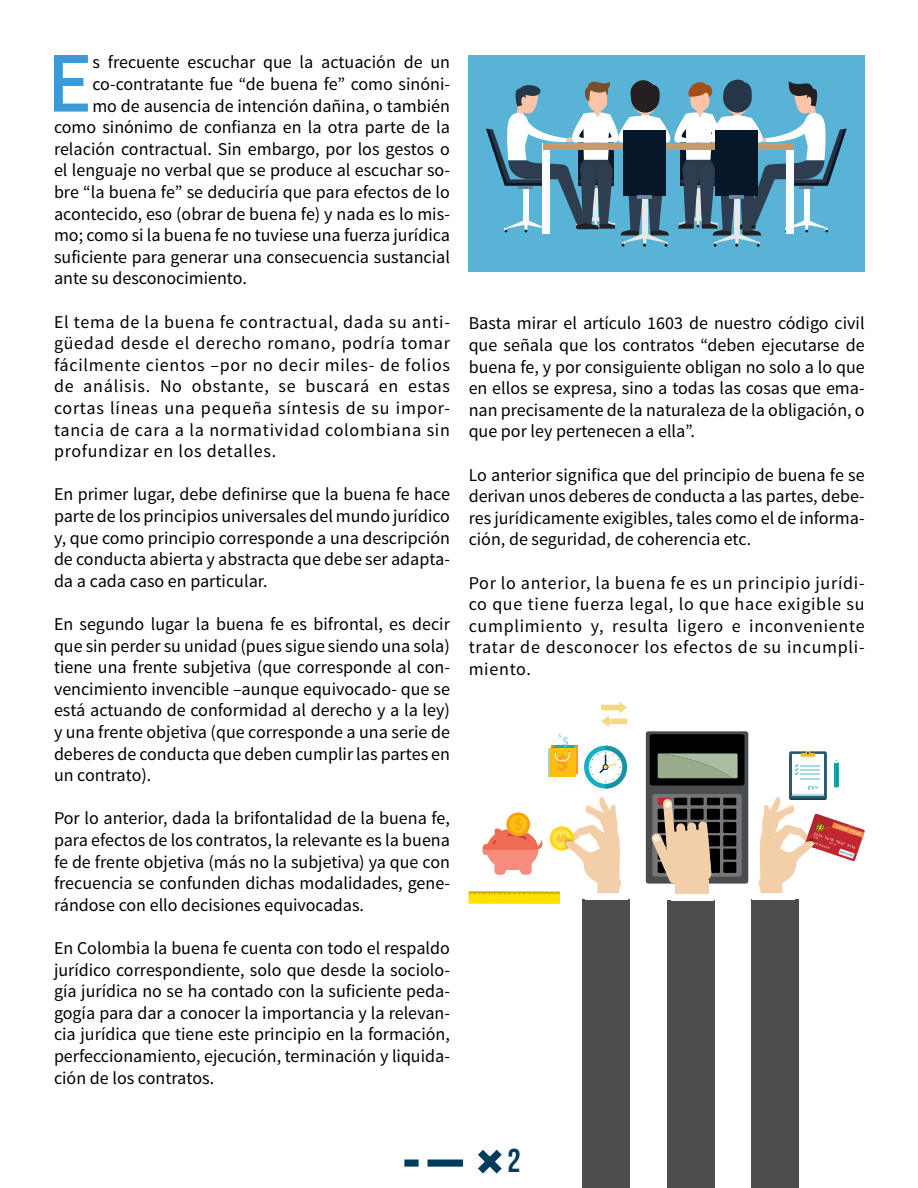
<style>
.page{position:relative;width:918px;height:1188px;background:#fff}
.page>*{position:absolute;margin:0;border:0;box-sizing:border-box;transform-origin:0 0}
.t1{font:76.2px "ADAM.CGPRO";color:#3b99d9}
.t2{font:700 33.15px "Bebas Neue";color:#003d5c}
.t3{font:18px/21.6px "Source Sans Pro";color:#000;text-align:justify}
</style>
<div class="page">
<svg style="left:404px;top:1149px;width:98px;height:25px"></svg>
<div style="left:468px;top:55px;width:397px;height:216px;background:#59b3d6"></div>
<svg style="left:486px;top:79px;width:361px;height:168px"></svg>
<div style="left:468px;top:891px;width:92px;height:13px;background:#ffe000"></div>
<svg style="left:549px;top:733px;width:29px;height:45px"></svg>
<div style="left:789px;top:751px;width:38px;height:48px;background:#2b5970;border-radius:2px"></div>
<div style="left:792px;top:754px;width:32px;height:42px;background:#fff"></div>
<hr style="left:792px;top:794px;width:32px;height:2px;background:#a6d9e8">
<svg style="left:801px;top:751px;width:14px;height:6px"></svg>
<svg style="left:795px;top:764px;width:24px;height:15px"></svg>
<svg style="left:808px;top:786px;width:11px;height:4px"></svg>
<svg style="left:834px;top:760px;width:5px;height:28px"></svg>
<div style="left:646px;top:731px;width:102px;height:153px;background:#4a4d4f;border-radius:2px"></div>
<div style="left:650px;top:734px;width:95px;height:51px;background:#000;border-radius:2px"></div>
<svg style="left:652px;top:794px;width:90px;height:83px"></svg>
<svg style="left:658px;top:753px;width:80px;height:25px;background:#9bad8f"></svg>
<div style="left:658px;top:798px;width:13px;height:7px;background:#c2262e"></div>
<div style="left:674px;top:798px;width:13px;height:7px;background:#000"></div>
<div style="left:690px;top:798px;width:14px;height:7px;background:#000"></div>
<div style="left:707px;top:798px;width:13px;height:7px;background:#000"></div>
<div style="left:723px;top:798px;width:13px;height:7px;background:#000"></div>
<div style="left:707px;top:809px;width:13px;height:11px;background:#000"></div>
<div style="left:723px;top:809px;width:13px;height:11px;background:#000"></div>
<div style="left:707px;top:822px;width:13px;height:11px;background:#000"></div>
<div style="left:723px;top:822px;width:13px;height:11px;background:#000"></div>
<div style="left:707px;top:835px;width:13px;height:11px;background:#000"></div>
<div style="left:723px;top:835px;width:13px;height:11px;background:#000"></div>
<div style="left:723px;top:849px;width:13px;height:11px;background:#000"></div>
<div style="left:723px;top:862px;width:13px;height:11px;background:#000"></div>
<div style="left:707px;top:849px;width:13px;height:24px;background:#000"></div>
<div style="left:676px;top:880px;width:33px;height:16px;background:#f2cfa8"></div>
<svg style="left:651px;top:799px;width:61px;height:85px"></svg>
<div style="left:668px;top:901px;width:47px;height:287px;background:#4d4d4d"></div>
<div style="left:672px;top:894px;width:42px;height:7px;background:#fff"></div>
<svg style="left:584px;top:746px;width:43px;height:43px"></svg>
<svg style="left:589px;top:746px;width:38px;height:43px"></svg>
<svg style="left:601px;top:702px;width:26px;height:25px"></svg>
<svg style="left:469px;top:797px;width:153px;height:98px"></svg>
<div style="left:582px;top:900px;width:47px;height:288px;background:#4d4d4d"></div>
<div style="left:586px;top:893px;width:42px;height:7px;background:#fff"></div>
<svg style="left:758px;top:796px;width:107px;height:97px"></svg>
<div style="left:751px;top:900px;width:47px;height:288px;background:#4d4d4d"></div>
<p class="t1" style="left:48px;top:37px;width:46px">E</p>
<p class="t3" style="left:92px;top:52px;width:359px">s frecuente escuchar que la actuación de un</p>
<p class="t3" style="left:92px;top:74px;width:359px">co-contratante fue “de buena fe” como sinóni-</p>
<p class="t3" style="left:92px;top:95px;width:359px">mo de ausencia de intención dañina, o también</p>
<p class="t3" style="left:54px;top:117px;width:397px">como sinónimo de confianza en la otra parte de la</p>
<p class="t3" style="left:54px;top:138px;width:397px">relación contractual. Sin embargo, por los gestos o</p>
<p class="t3" style="left:54px;top:160px;width:398px">el lenguaje no verbal que se produce al escuchar so-</p>
<p class="t3" style="left:54px;top:182px;width:398px">bre “la buena fe” se deduciría que para efectos de lo</p>
<p class="t3" style="left:54px;top:203px;width:398px">acontecido, eso (obrar de buena fe) y nada es lo mis-</p>
<p class="t3" style="left:54px;top:225px;width:398px">mo; como si la buena fe no tuviese una fuerza jurídica</p>
<p class="t3" style="left:54px;top:246px;width:398px">suficiente para generar una consecuencia sustancial</p>
<p class="t3" style="left:54px;top:268px;width:194px">ante su desconocimiento.</p>
<p class="t3" style="left:54px;top:311px;width:398px">El tema de la buena fe contractual, dada su anti&shy;güedad desde el derecho romano, podría tomar fácilmente cientos –por no decir miles- de folios de análisis. No obstante, se buscará en estas cortas líneas una pequeña síntesis de su impor&shy;tancia de cara a la normatividad colombiana sin profundizar en los detalles.</p>
<p class="t3" style="left:54px;top:484px;width:398px">En primer lugar, debe definirse que la buena fe hace parte de los principios universales del mundo jurídico y, que como principio corresponde a una descripción de conducta abierta y abstracta que debe ser adapta&shy;da a cada caso en particular.</p>
<p class="t3" style="left:54px;top:614px;width:398px">En segundo lugar la buena fe es bifrontal, es decir que sin perder su unidad (pues sigue siendo una sola) tiene una frente subjetiva (que corresponde al con&shy;vencimiento invencible –aunque equivocado- que se está actuando de conformidad al derecho y a la ley) y una frente objetiva (que corresponde a una serie de deberes de conducta que deben cumplir las partes en un contrato).</p>
<p class="t3" style="left:54px;top:808px;width:398px">Por lo anterior, dada la brifontalidad de la buena fe, para efectos de los contratos, la relevante es la buena fe de frente objetiva (más no la subjetiva) ya que con frecuencia se confunden dichas modalidades, gene&shy;rándose con ello decisiones equivocadas.</p>
<p class="t3" style="left:54px;top:938px;width:398px">En Colombia la buena fe cuenta con todo el respaldo jurídico correspondiente, solo que desde la sociolo&shy;gía jurídica no se ha contado con la suficiente peda&shy;gogía para dar a conocer la importancia y la relevan&shy;cia jurídica que tiene este principio en la formación, perfeccionamiento, ejecución, terminación y liquida&shy;ción de los contratos.</p>
<p class="t3" style="left:469px;top:313px;width:398px">Basta mirar el artículo 1603 de nuestro código civil que señala que los contratos “deben ejecutarse de buena fe, y por consiguiente obligan no solo a lo que en ellos se expresa, sino a todas las cosas que ema&shy;nan precisamente de la naturaleza de la obligación, o que por ley pertenecen a ella”.</p>
<p class="t3" style="left:469px;top:464px;width:398px">Lo anterior significa que del principio de buena fe se derivan unos deberes de conducta a las partes, debe&shy;res jurídicamente exigibles, tales como el de informa&shy;ción, de seguridad, de coherencia etc.</p>
<p class="t3" style="left:469px;top:572px;width:398px">Por lo anterior, la buena fe es un principio jurídi&shy;co que tiene fuerza legal, lo que hace exigible su cumplimiento y, resulta ligero e inconveniente tratar de desconocer los efectos de su incumpli&shy;miento.</p>
<p class="t2" style="left:507px;top:1142px;width:15px">2</p>
</div>
